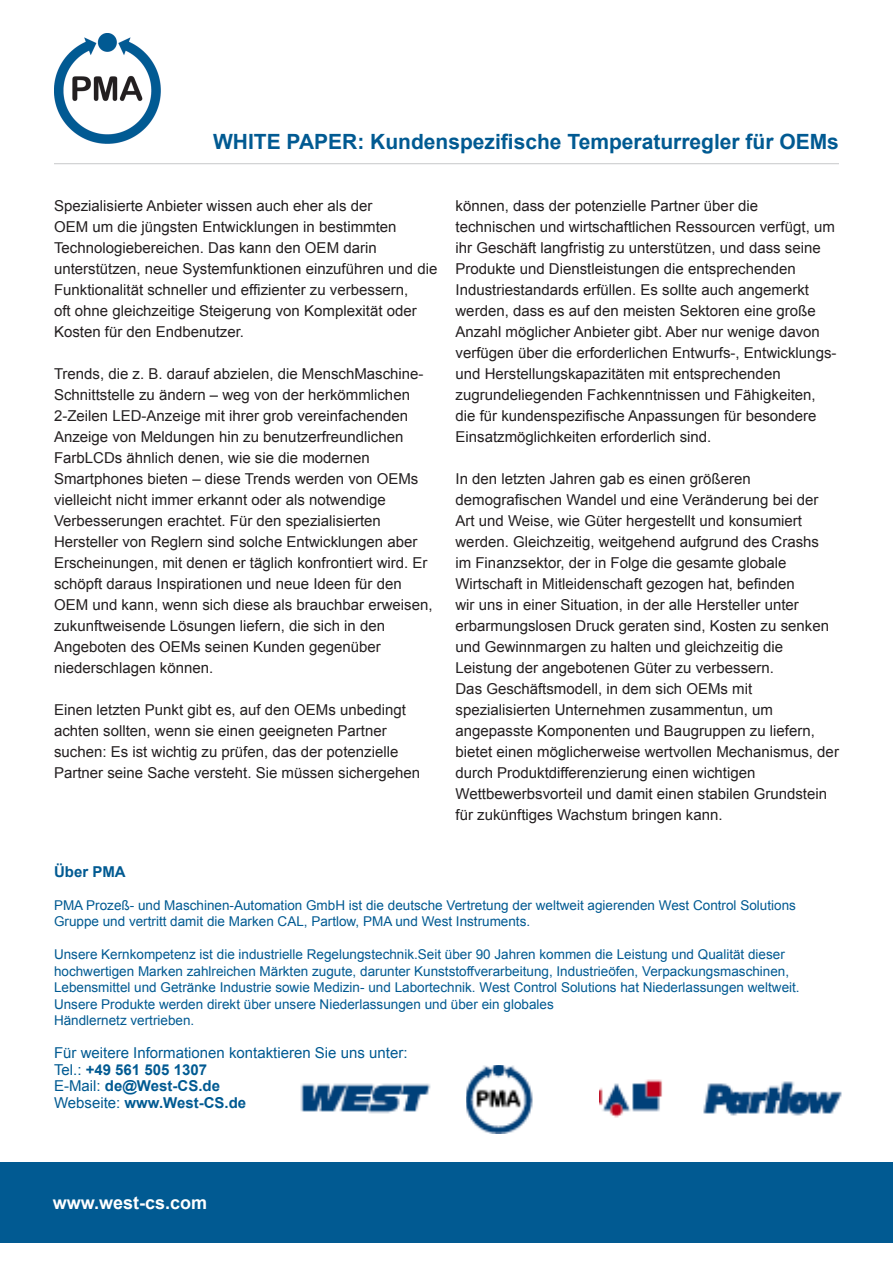
<style>
.page{position:relative;width:893px;height:1263px;background:#fff}
.page>*{position:absolute;margin:0;border:0;box-sizing:border-box;transform-origin:0 0}
.Body_Text{font:700 21px "Arial";color:#015a92}
.t1{font:700 18px "Arial";color:#fff}
.Body_Text-2{font:15px/21px "Arial";color:#231f20}
.Captions{font:700 15px "Arial";color:#015a92}
.Captions-2{font:15px "Arial";color:#015a92}
.Captions-3{font:13.5px/16.5px "Arial";color:#015a92}
.s1{font-weight:400}
</style>
<div class="page">
<img style="left:599px;top:1079px;width:63px;height:39px">
<img style="left:466px;top:1065px;width:67px;height:69px">
<img style="left:703px;top:1081px;width:139px;height:35px">
<img style="left:300px;top:1083px;width:131px;height:31px">
<div style="left:0;top:1162px;width:893px;height:81px;background:#015a92"></div>
<hr style="left:54px;top:163px;width:785px;height:1px;background:#c7c8ca">
<img style="left:54px;top:33px;width:106px;height:111px">
<p class="Body_Text" style="left:213px;top:128px;width:627px">WHITE PAPER: Kundenspezifische Temperaturregler für OEMs</p>
<p class="Body_Text-2" style="left:54px;top:195px;width:385px">Spezialisierte Anbieter wissen auch eher als der<br>OEM um die jüngsten Entwicklungen in bestimmten Technologiebereichen. Das kann den OEM darin unterstützen, neue Systemfunktionen einzuführen und die</p>
<p class="Body_Text-2" style="left:54px;top:279px;width:364px">Funktionalität schneller und effizienter zu verbessern, oft ohne gleichzeitige Steigerung von Komplexität oder<br>Kosten für den Endbenutzer.</p>
<p class="Body_Text-2" style="left:54px;top:363px;width:371px">Trends, die z. B. darauf abzielen, die MenschMaschine-Schnittstelle zu ändern – weg von der herkömmlichen 2-Zeilen LED-Anzeige mit ihrer grob vereinfachenden Anzeige von Meldungen hin zu benutzerfreundlichen FarbLCDs ähnlich denen, wie sie die modernen</p>
<p class="Body_Text-2" style="left:54px;top:468px;width:375px">Smartphones bieten – diese Trends werden von OEMs vielleicht nicht immer erkannt oder als notwendige Verbesserungen erachtet. Für den spezialisierten Hersteller von Reglern sind solche Entwicklungen aber Erscheinungen, mit denen er täglich konfrontiert wird. Er schöpft daraus Inspirationen und neue Ideen für den</p>
<p class="Body_Text-2" style="left:54px;top:594px;width:380px">OEM und kann, wenn sich diese als brauchbar erweisen, zukunftweisende Lösungen liefern, die sich in den Angeboten des OEMs seinen Kunden gegenüber niederschlagen können.</p>
<p class="Body_Text-2" style="left:54px;top:699px;width:367px">Einen letzten Punkt gibt es, auf den OEMs unbedingt achten sollten, wenn sie einen geeigneten Partner suchen: Es ist wichtig zu prüfen, das der potenzielle Partner seine Sache versteht. Sie müssen sichergehen</p>
<p class="Body_Text-2" style="left:455px;top:195px;width:381px">können, dass der potenzielle Partner über die technischen und wirtschaftlichen Ressourcen verfügt, um</p>
<p class="Body_Text-2" style="left:455px;top:237px;width:367px">ihr Geschäft langfristig zu unterstützen, und dass seine Produkte und Dienstleistungen die entsprechenden Industriestandards erfüllen. Es sollte auch angemerkt werden, dass es auf den meisten Sektoren eine große Anzahl möglicher Anbieter gibt. Aber nur wenige davon</p>
<p class="Body_Text-2" style="left:455px;top:342px;width:382px">verfügen über die erforderlichen Entwurfs-, Entwicklungs&shy;und Herstellungskapazitäten mit entsprechenden zugrundeliegenden Fachkenntnissen und Fähigkeiten, die für kundenspezifische Anpassungen für besondere</p>
<p class="Body_Text-2" style="left:455px;top:426px;width:257px">Einsatzmöglichkeiten erforderlich sind.</p>
<p class="Body_Text-2" style="left:455px;top:468px;width:375px">In den letzten Jahren gab es einen größeren demografischen Wandel und eine Veränderung bei der Art und Weise, wie Güter hergestellt und konsumiert werden. Gleichzeitig, weitgehend aufgrund des Crashs im Finanzsektor, der in Folge die gesamte globale Wirtschaft in Mitleidenschaft gezogen hat, befinden<br>wir uns in einer Situation, in der alle Hersteller unter erbarmungslosen Druck geraten sind, Kosten zu senken und Gewinnmargen zu halten und gleichzeitig die Leistung der angebotenen Güter zu verbessern.</p>
<p class="Body_Text-2" style="left:455px;top:678px;width:385px">Das Geschäftsmodell, in dem sich OEMs mit spezialisierten Unternehmen zusammentun, um angepasste Komponenten und Baugruppen zu liefern, bietet einen möglicherweise wertvollen Mechanismus, der</p>
<p class="Body_Text-2" style="left:455px;top:762px;width:301px">durch Produktdifferenzierung einen wichtigen</p>
<p class="Body_Text-2" style="left:455px;top:783px;width:373px">Wettbewerbsvorteil und damit einen stabilen Grundstein für zukünftiges Wachstum bringen kann.</p>
<p class="Captions" style="left:54px;top:861px;width:73px">Über PMA</p>
<p class="Captions-3" style="left:54px;top:897px;width:743px">PMA Prozeß- und Maschinen-Automation GmbH ist die deutsche Vertretung der weltweit agierenden West Control Solutions<br>Gruppe und vertritt damit die Marken CAL, Partlow, PMA und West Instruments.</p>
<p class="Captions-3" style="left:54px;top:946px;width:747px">Unsere Kernkompetenz ist die industrielle Regelungstechnik.Seit über 90 Jahren kommen die Leistung und Qualität dieser hochwertigen Marken zahlreichen Märkten zugute, darunter Kunststoffverarbeitung, Industrieöfen, Verpackungsmaschinen, Lebensmittel und Getränke Industrie sowie Medizin- und Labortechnik. West Control Solutions hat Niederlassungen weltweit.<br>Unsere Produkte werden direkt über unsere Niederlassungen und über ein globales</p>
<p class="Captions-3" style="left:54px;top:1012px;width:142px">Händlernetz vertrieben.</p>
<p class="Captions-2" style="left:54px;top:1043px;width:355px">Für weitere Informationen kontaktieren Sie uns unter:</p>
<p class="Captions" style="left:54px;top:1059px;width:155px"><span class="s1">Tel.:</span> +49 561 505 1307</p>
<p class="Captions" style="left:54px;top:1076px;width:168px"><span class="s1">E-Mail:</span> de@West-CS.de</p>
<p class="Captions" style="left:54px;top:1092px;width:194px"><span class="s1">Webseite:</span> www.West-CS.de</p>
<p class="t1" style="left:53px;top:1191px;width:156px">www.west-cs.com</p>
</div>
